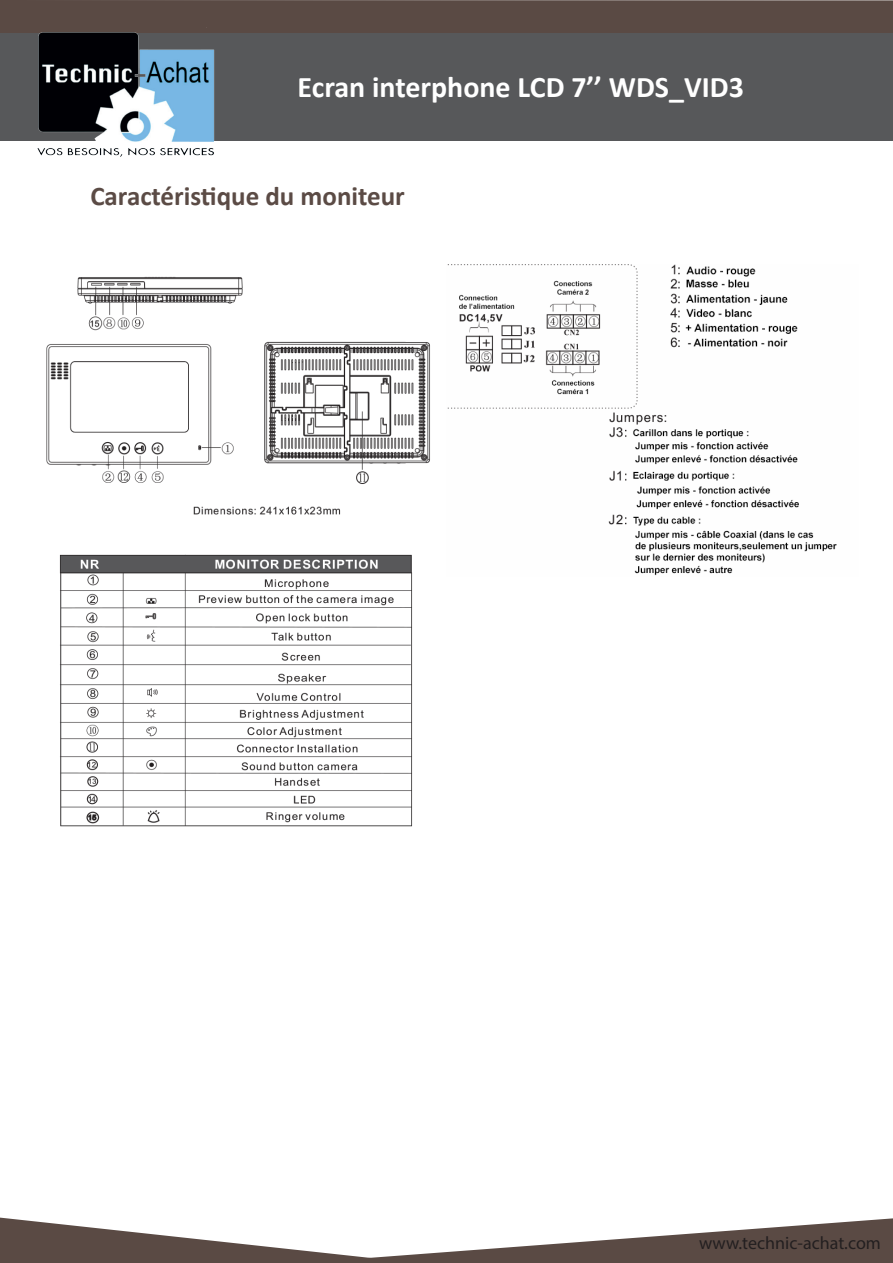
<style>
.page{position:relative;width:893px;height:1263px;background:#fff}
.page>*{position:absolute;margin:0;border:0;box-sizing:border-box;transform-origin:0 0}
.t1{font:700 30px "Calibri";color:#fff}
.t2{font:700 27px "Calibri";color:#5b4b45}
.t3{font:18px "Myriad Pro";color:#231f20}
</style>
<div class="page">
<div style="left:0;top:0;width:893px;height:33px;background:#5a4a44"></div>
<svg style="left:0;top:1217px;width:893px;height:46px"></svg>
<div style="left:0;top:33px;width:893px;height:108px;background:#57585a"></div>
<img style="left:37px;top:32px;width:178px;height:125px">
<img style="left:447px;top:265px;width:390px;height:311px">
<img style="left:46px;top:276px;width:384px;height:239px">
<img style="left:59px;top:554px;width:354px;height:273px">
<p class="t1" style="left:298px;top:66px;width:448px">Ecran interphone LCD 7’’ WDS_VID3</p>
<p class="t2" style="left:90px;top:177px;width:316px">Caractéristique du moniteur</p>
<p class="t3" style="left:699px;top:1232px;width:183px">www.technic-achat.com</p>
</div>
